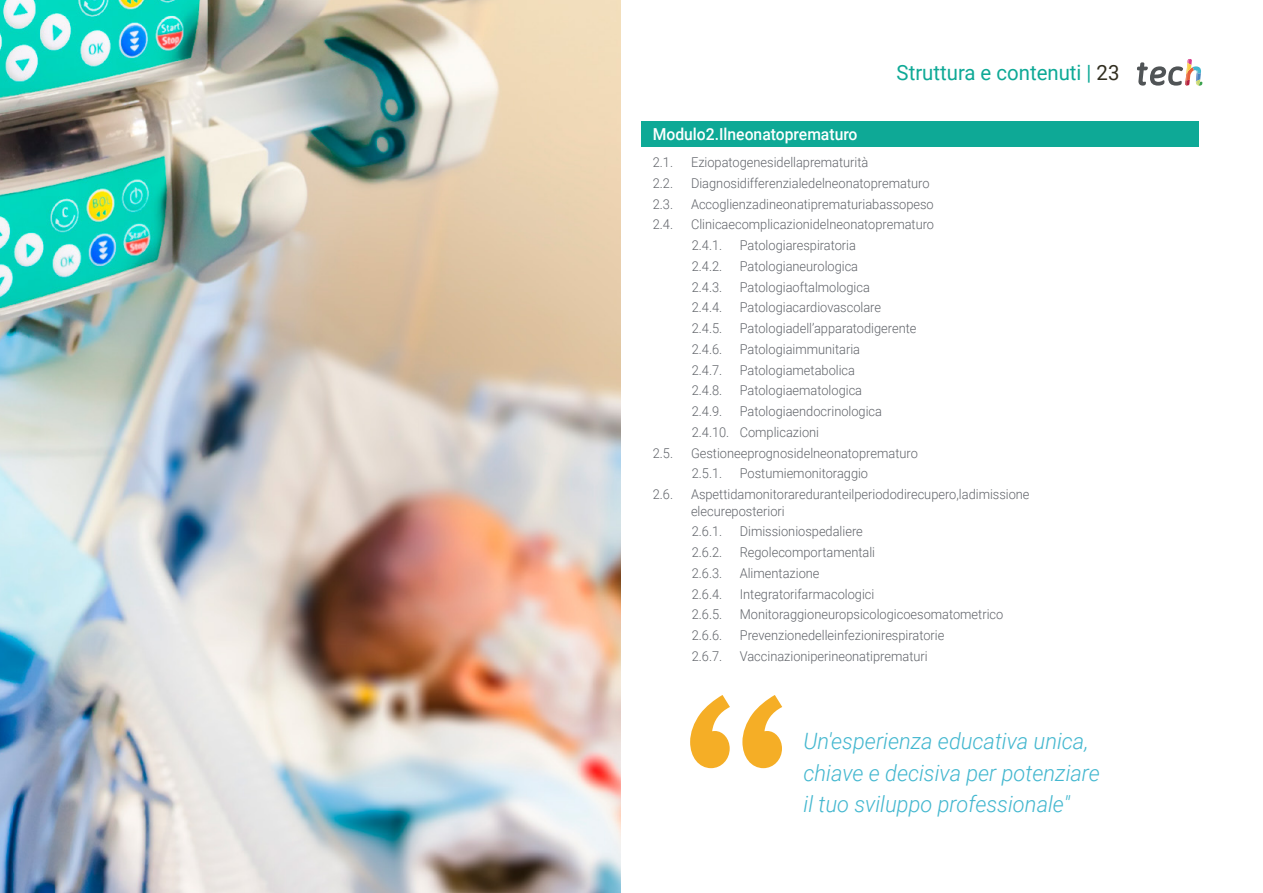
<style>
.page{position:relative;width:1263px;height:893px;background:#fff}
.page>*{position:absolute;margin:0;border:0;box-sizing:border-box;transform-origin:0 0}
.t1{font:italic 300 22.5px/31.5px "Roboto";color:#43b7cf}
.t2{font:21px "Roboto";color:#0ea996}
.t3{font:500 16.5px "Roboto";color:#fff;scale:.95 1}
.t4{font:300 13.5px/20.7px "Roboto";color:#61646a;scale:.95 1}
.s1{color:#312e20}
</style>
<div class="page">
<img style="left:0;top:0;width:621px;height:893px">
<svg style="left:690px;top:695px;width:92px;height:73px"></svg>
<div style="left:642px;top:121px;width:557px;height:25px;background:#0ea996"></div>
<svg style="left:1137px;top:59px;width:65px;height:27px"></svg>
<h2 class="t2" style="left:897px;top:57px;width:224px">Struttura e contenuti | <span class="s1">23</span></h2>
<p class="t3" style="left:653px;top:123px;width:217px">Modulo2.Ilneonatoprematuro</p>
<p class="t4" style="left:653px;top:151px;width:23px">2.1.</p>
<p class="t4" style="left:691px;top:151px;width:188px">Eziopatogenesidellaprematurità</p>
<p class="t4" style="left:653px;top:172px;width:23px">2.2.</p>
<p class="t4" style="left:691px;top:172px;width:253px">Diagnosidifferenzialedelneonatoprematuro</p>
<p class="t4" style="left:653px;top:193px;width:23px">2.3.</p>
<p class="t4" style="left:691px;top:193px;width:257px">Accoglienzadineonatiprematuriabassopeso</p>
<p class="t4" style="left:653px;top:214px;width:23px">2.4.</p>
<p class="t4" style="left:691px;top:214px;width:257px">Clinicaecomplicazionidelneonatoprematuro<br>2.4.1.</p>
<p class="t4" style="left:740px;top:234px;width:124px">Patologiarespiratoria</p>
<p class="t4" style="left:692px;top:255px;width:34px">2.4.2.</p>
<p class="t4" style="left:740px;top:255px;width:126px">Patologianeurologica</p>
<p class="t4" style="left:692px;top:276px;width:34px">2.4.3.</p>
<p class="t4" style="left:740px;top:276px;width:139px">Patologiaoftalmologica</p>
<p class="t4" style="left:692px;top:297px;width:34px">2.4.4.</p>
<p class="t4" style="left:740px;top:297px;width:150px">Patologiacardiovascolare</p>
<p class="t4" style="left:692px;top:317px;width:34px">2.4.5.</p>
<p class="t4" style="left:740px;top:317px;width:188px">Patologiadell’apparatodigerente</p>
<p class="t4" style="left:692px;top:338px;width:34px">2.4.6.</p>
<p class="t4" style="left:740px;top:338px;width:128px">Patologiaimmunitaria</p>
<p class="t4" style="left:692px;top:359px;width:34px">2.4.7.</p>
<p class="t4" style="left:740px;top:359px;width:123px">Patologiametabolica</p>
<p class="t4" style="left:692px;top:380px;width:34px">2.4.8.</p>
<p class="t4" style="left:740px;top:380px;width:130px">Patologiaematologica</p>
<p class="t4" style="left:692px;top:400px;width:34px">2.4.9.</p>
<p class="t4" style="left:692px;top:400px;width:202px;text-indent:48px">Patologiaendocrinologica<br>2.4.10. Complicazioni</p>
<p class="t4" style="left:653px;top:442px;width:23px">2.5.</p>
<p class="t4" style="left:691px;top:442px;width:240px">Gestioneeprognosidelneonatoprematuro<br>2.5.1.</p>
<p class="t4" style="left:740px;top:463px;width:137px">Postumiemonitoraggio</p>
<p class="t4" style="left:653px;top:483px;width:23px">2.6.</p>
<p class="t4" style="left:691px;top:486px;width:358px;line-height:16.5px">Aspettidamonitorareduranteilperiododirecupero,ladimissione elecureposteriori</p>
<p class="t4" style="left:692px;top:521px;width:34px">2.6.1.</p>
<p class="t4" style="left:740px;top:521px;width:131px">Dimissioniospedaliere</p>
<p class="t4" style="left:692px;top:541px;width:34px">2.6.2.</p>
<p class="t4" style="left:740px;top:541px;width:144px">Regolecomportamentali</p>
<p class="t4" style="left:692px;top:562px;width:34px">2.6.3.</p>
<p class="t4" style="left:740px;top:562px;width:85px">Alimentazione</p>
<p class="t4" style="left:692px;top:583px;width:34px">2.6.4.</p>
<p class="t4" style="left:740px;top:583px;width:143px">Integratorifarmacologici</p>
<p class="t4" style="left:692px;top:604px;width:34px">2.6.5.</p>
<p class="t4" style="left:740px;top:604px;width:279px">Monitoraggioneuropsicologicoesomatometrico</p>
<p class="t4" style="left:692px;top:624px;width:34px">2.6.6.</p>
<p class="t4" style="left:740px;top:624px;width:217px">Prevenzionedelleinfezionirespiratorie</p>
<p class="t4" style="left:692px;top:645px;width:34px">2.6.7.</p>
<p class="t4" style="left:740px;top:645px;width:199px">Vaccinazioniperineonatiprematuri</p>
<h1 class="t1" style="left:803px;top:725px;width:298px">Un'esperienza educativa unica, chiave e decisiva per potenziare il tuo sviluppo professionale"</h1>
</div>
